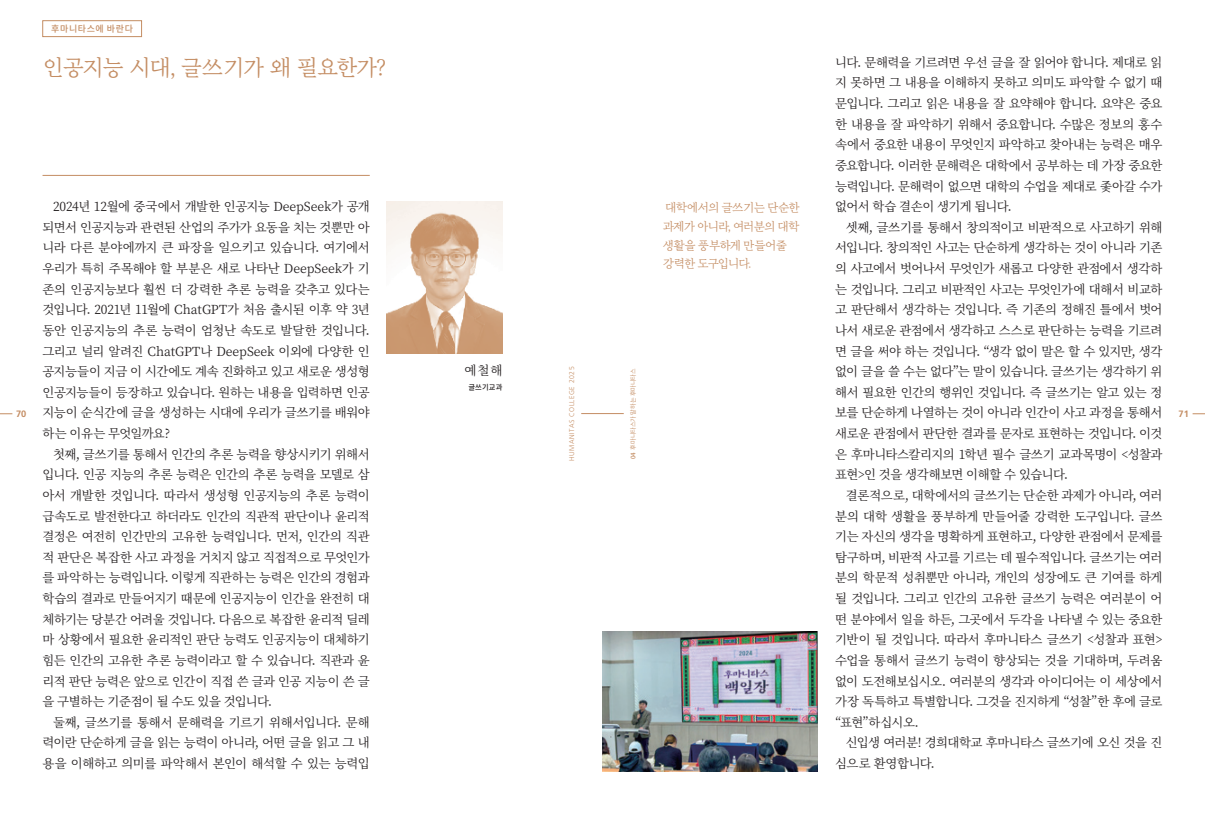
<style>
.page{position:relative;width:1205px;height:815px;background:#fff}
.page>*{position:absolute;margin:0;border:0;box-sizing:border-box;transform-origin:0 0}
.t1{font:22.5px "Eulyoo 1945";letter-spacing:-.065em;color:#c48d63}
.t2{font:12.5px/20.6px "Source Han Serif K";letter-spacing:-.04em;color:#231f20;text-align:justify}
.t3{font:12px/18.8px "Eulyoo 1945";letter-spacing:-.07em;color:#c48d63}
.t4{font:700 9.25px "Frutiger LT Std";color:#c48d63}
.t5{font:500 9px "Source Han Sans K";letter-spacing:.065em;color:#c48d63}
.t6{font:500 7.5px "Source Han Sans K";letter-spacing:.025em;color:#231f20}
.t7{font:300 6.88px "Frutiger LT Std";letter-spacing:.075em;color:#c48d63}
.t8{font:6.25px "Source Han Sans K";color:#c48d63}
.s1{font-weight:500}
</style>
<div class="page">
<svg style="left:1192px;top:414px;width:13px;height:1px"></svg>
<svg style="left:0;top:414px;width:12px;height:1px"></svg>
<hr style="left:581px;top:413px;width:43px;height:1px;background:#c48d63">
<img style="left:387px;top:202px;width:115px;height:152px">
<img style="left:602px;top:632px;width:215px;height:139px">
<div style="left:43px;top:20px;width:99px;height:17px;border:1px solid #c48d63"></div>
<hr style="left:43px;top:175px;width:327px;height:1px;background:#c48d63">
<p class="t5" style="left:51px;top:24px;width:83px">후마니타스에 바란다</p>
<h1 class="t1" style="left:43px;top:55px;width:345px">인공지능 시대, 글쓰기가 왜 필요한가?</h1>
<p class="t4" style="left:16px;top:409px;width:12px">70</p>
<p class="t2" style="left:43px;top:197px;width:329px;text-indent:11px">2024년 12월에 중국에서 개발한 인공지능 DeepSeek가 공개 되면서 인공지능과 관련된 산업의 주가가 요동을 치는 것뿐만 아 니라 다른 분야에까지 큰 파장을 일으키고 있습니다. 여기에서 우리가 특히 주목해야 할 부분은 새로 나타난 DeepSeek가 기 존의 인공지능보다 훨씬 더 강력한 추론 능력을 갖추고 있다는 것입니다. 2021년 11월에 ChatGPT가 처음 출시된 이후 약 3년 동안 인공지능의 추론 능력이 엄청난 속도로 발달한 것입니다. 그리고 널리 알려진 ChatGPT나 DeepSeek 이외에 다양한 인 공지능들이 지금 이 시간에도 계속 진화하고 있고 새로운 생성형 인공지능들이 등장하고 있습니다. 원하는 내용을 입력하면 인공 지능이 순식간에 글을 생성하는 시대에 우리가 글쓰기를 배워야 하는 이유는 무엇일까요?</p>
<p class="t2" style="left:43px;top:444px;width:329px;text-indent:11px">첫째, 글쓰기를 통해서 인간의 추론 능력을 향상시키기 위해서 입니다. 인공 지능의 추론 능력은 인간의 추론 능력을 모델로 삼 아서 개발한 것입니다. 따라서 생성형 인공지능의 추론 능력이 급속도로 발전한다고 하더라도 인간의 직관적 판단이나 윤리적 결정은 여전히 인간만의 고유한 능력입니다. 먼저, 인간의 직관 적 판단은 복잡한 사고 과정을 거치지 않고 직접적으로 무엇인가 를 파악하는 능력입니다. 이렇게 직관하는 능력은 인간의 경험과 학습의 결과로 만들어지기 때문에 인공지능이 인간을 완전히 대 체하기는 당분간 어려울 것입니다. 다음으로 복잡한 윤리적 딜레 마 상황에서 필요한 윤리적인 판단 능력도 인공지능이 대체하기 힘든 인간의 고유한 추론 능력이라고 할 수 있습니다. 직관과 윤 리적 판단 능력은 앞으로 인간이 직접 쓴 글과 인공 지능이 쓴 글 을 구별하는 기준점이 될 수도 있을 것입니다.</p>
<p class="t2" style="left:43px;top:712px;width:329px;text-indent:11px">둘째, 글쓰기를 통해서 문해력을 기르기 위해서입니다. 문해 력이란 단순하게 글을 읽는 능력이 아니라, 어떤 글을 읽고 그 내 용을 이해하고 의미를 파악해서 본인이 해석할 수 있는 능력입</p>
<p class="t2" style="left:464px;top:360px;width:40px">예철해</p>
<p class="t6" style="left:468px;top:383px;width:36px">글쓰기교과</p>
<p class="t7" style="left:568px;top:461px;width:96px;rotate:-90deg">HUMANITAS COLLEGE 2025</p>
<p class="t3" style="left:663px;top:198px;width:139px">대학에서의 글쓰기는 단순한 과제가 아니라, 여러분의 대학 생활을 풍부하게 만들어줄 강력한 도구입니다.</p>
<p class="t8" style="left:629px;top:459px;width:93px;rotate:-90deg"><span class="s1">04</span> 후마니타스가 말하는 후마니타스</p>
<p class="t2" style="left:835px;top:52px;width:329px">니다. 문해력을 기르려면 우선 글을 잘 읽어야 합니다. 제대로 읽 지 못하면 그 내용을 이해하지 못하고 의미도 파악할 수 없기 때 문입니다. 그리고 읽은 내용을 잘 요약해야 합니다. 요약은 중요 한 내용을 잘 파악하기 위해서 중요합니다. 수많은 정보의 홍수 속에서 중요한 내용이 무엇인지 파악하고 찾아내는 능력은 매우 중요합니다. 이러한 문해력은 대학에서 공부하는 데 가장 중요한 능력입니다. 문해력이 없으면 대학의 수업을 제대로 좇아갈 수가 없어서 학습 결손이 생기게 됩니다.</p>
<p class="t2" style="left:835px;top:217px;width:329px;text-indent:11px">셋째, 글쓰기를 통해서 창의적이고 비판적으로 사고하기 위해 서입니다. 창의적인 사고는 단순하게 생각하는 것이 아니라 기존 의 사고에서 벗어나서 무엇인가 새롭고 다양한 관점에서 생각하 는 것입니다. 그리고 비판적인 사고는 무엇인가에 대해서 비교하 고 판단해서 생각하는 것입니다. 즉 기존의 정해진 틀에서 벗어 나서 새로운 관점에서 생각하고 스스로 판단하는 능력을 기르려 면 글을 써야 하는 것입니다. “생각 없이 말은 할 수 있지만, 생각 없이 글을 쓸 수는 없다”는 말이 있습니다. 글쓰기는 생각하기 위 해서 필요한 인간의 행위인 것입니다. 즉 글쓰기는 알고 있는 정 보를 단순하게 나열하는 것이 아니라 인간이 사고 과정을 통해서 새로운 관점에서 판단한 결과를 문자로 표현하는 것입니다. 이것 은 후마니타스칼리지의 1학년 필수 글쓰기 교과목명이 &lt;성찰과 표현&gt;인 것을 생각해보면 이해할 수 있습니다.</p>
<p class="t2" style="left:835px;top:485px;width:329px;text-indent:11px">결론적으로, 대학에서의 글쓰기는 단순한 과제가 아니라, 여러 분의 대학 생활을 풍부하게 만들어줄 강력한 도구입니다. 글쓰 기는 자신의 생각을 명확하게 표현하고, 다양한 관점에서 문제를 탐구하며, 비판적 사고를 기르는 데 필수적입니다. 글쓰기는 여러 분의 학문적 성취뿐만 아니라, 개인의 성장에도 큰 기여를 하게 될 것입니다. 그리고 인간의 고유한 글쓰기 능력은 여러분이 어 떤 분야에서 일을 하든, 그곳에서 두각을 나타낼 수 있는 중요한 기반이 될 것입니다. 따라서 후마니타스 글쓰기 &lt;성찰과 표현&gt; 수업을 통해서 글쓰기 능력이 향상되는 것을 기대하며, 두려움 없이 도전해보십시오. 여러분의 생각과 아이디어는 이 세상에서 가장 독특하고 특별합니다. 그것을 진지하게 “성찰”한 후에 글로 “표현”하십시오.</p>
<p class="t2" style="left:835px;top:733px;width:329px;text-indent:11px">신입생 여러분! 경희대학교 후마니타스 글쓰기에 오신 것을 진 심으로 환영합니다.</p>
<p class="t4" style="left:1178px;top:409px;width:12px">71</p>
</div>
